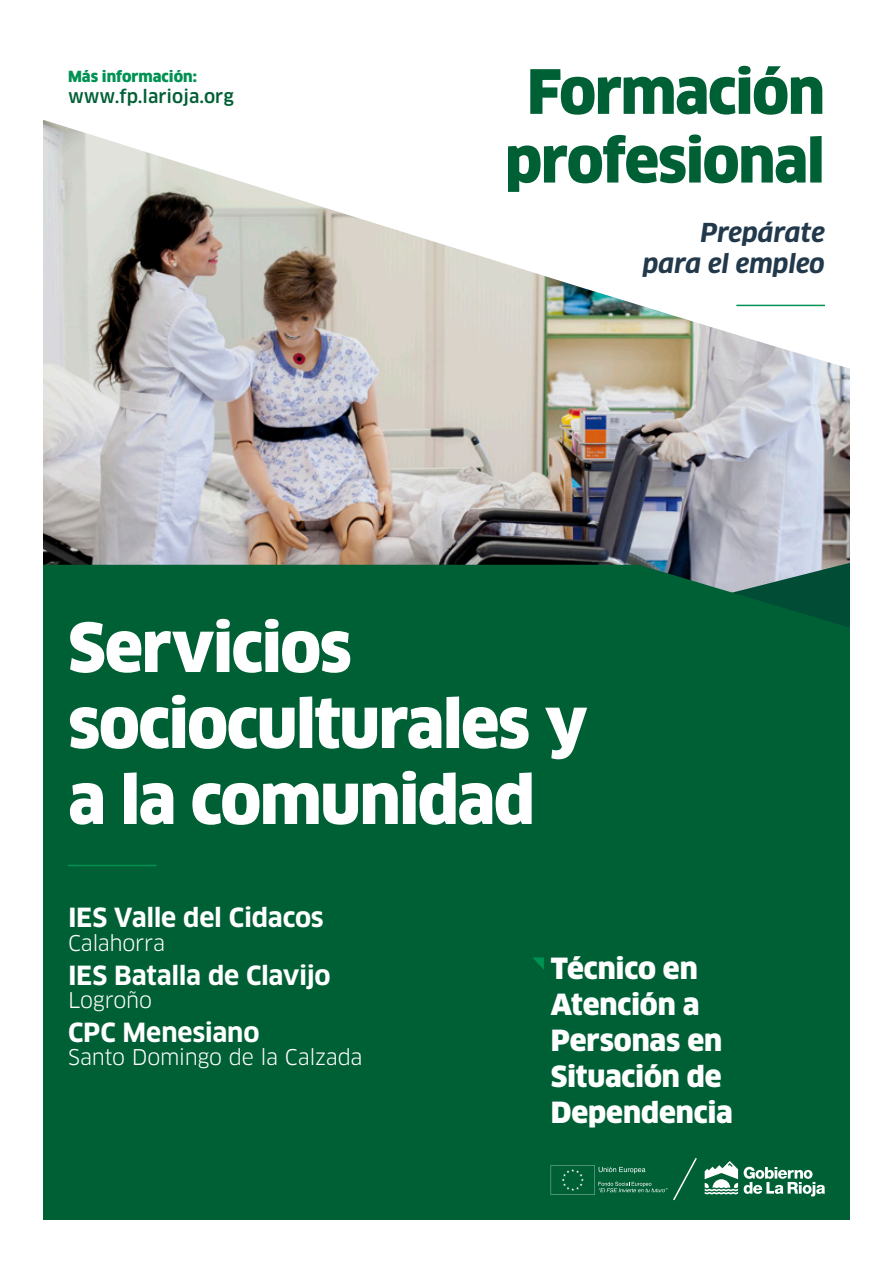
<style>
.page{position:relative;width:893px;height:1263px;background:#fff}
.page>*{position:absolute;margin:0;border:0;box-sizing:border-box;transform-origin:0 0}
.t1{font:900 65.85px/75.9px "Clan OT";letter-spacing:-.025em;color:#fff}
.t2{font:900 59.55px/68.7px "Clan OT";letter-spacing:-.025em;color:#006035;text-align:center}
.t3{font:900 28.5px/36px "Clan OT";letter-spacing:-.005em;color:#fff}
.t4{font:700 25.8px "Clan OT";letter-spacing:-.01em;color:#fff}
.t5{font:italic 700 25.5px/30.6px "Clan OT";color:#22394c;text-align:right}
.t6{font:21.15px "Clan OT";letter-spacing:-.015em;color:#fff}
.t7{font:500 18px "Clan OT";color:#006035}
.t8{font:900 15px "Clan OT";color:#009253}
</style>
<div class="page">
<img style="left:43px;top:119px;width:807px;height:446px">
<svg style="left:688px;top:559px;width:162px;height:6px"></svg>
<div style="left:43px;top:565px;width:807px;height:655px;background:#006035"></div>
<hr style="left:736px;top:305px;width:89px;height:1px;background:#009253">
<svg style="left:705px;top:1161px;width:33px;height:33px"></svg>
<svg style="left:744px;top:1167px;width:81px;height:29px"></svg>
<svg style="left:551px;top:1156px;width:147px;height:46px"></svg>
<hr style="left:68px;top:865px;width:89px;height:1px;background:#009253">
<svg style="left:532px;top:957px;width:12px;height:13px"></svg>
<p class="t8" style="left:68px;top:68px;width:130px">Más información:</p>
<p class="t7" style="left:68px;top:86px;width:167px">www.fp.larioja.org</p>
<h2 class="t2" style="left:505px;top:58px;width:321px">Formación profesional</h2>
<p class="t5" style="left:643px;top:218px;width:184px">Prepárate para el empleo</p>
<h1 class="t1" style="left:68px;top:610px;width:521px">Servicios socioculturales y a la comunidad</h1>
<p class="t4" style="left:68px;top:903px;width:257px">IES Valle del Cidacos</p>
<p class="t6" style="left:68px;top:931px;width:99px">Calahorra</p>
<p class="t4" style="left:68px;top:960px;width:264px">IES Batalla de Clavijo</p>
<p class="t6" style="left:68px;top:988px;width:85px">Logroño</p>
<p class="t4" style="left:68px;top:1017px;width:193px">CPC Menesiano</p>
<p class="t6" style="left:68px;top:1045px;width:296px">Santo Domingo de la Calzada</p>
<p class="t3" style="left:551px;top:950px;width:184px">Técnico en<br>Atención a<br>Personas en<br>Situación de<br>Dependencia</p>
</div>
